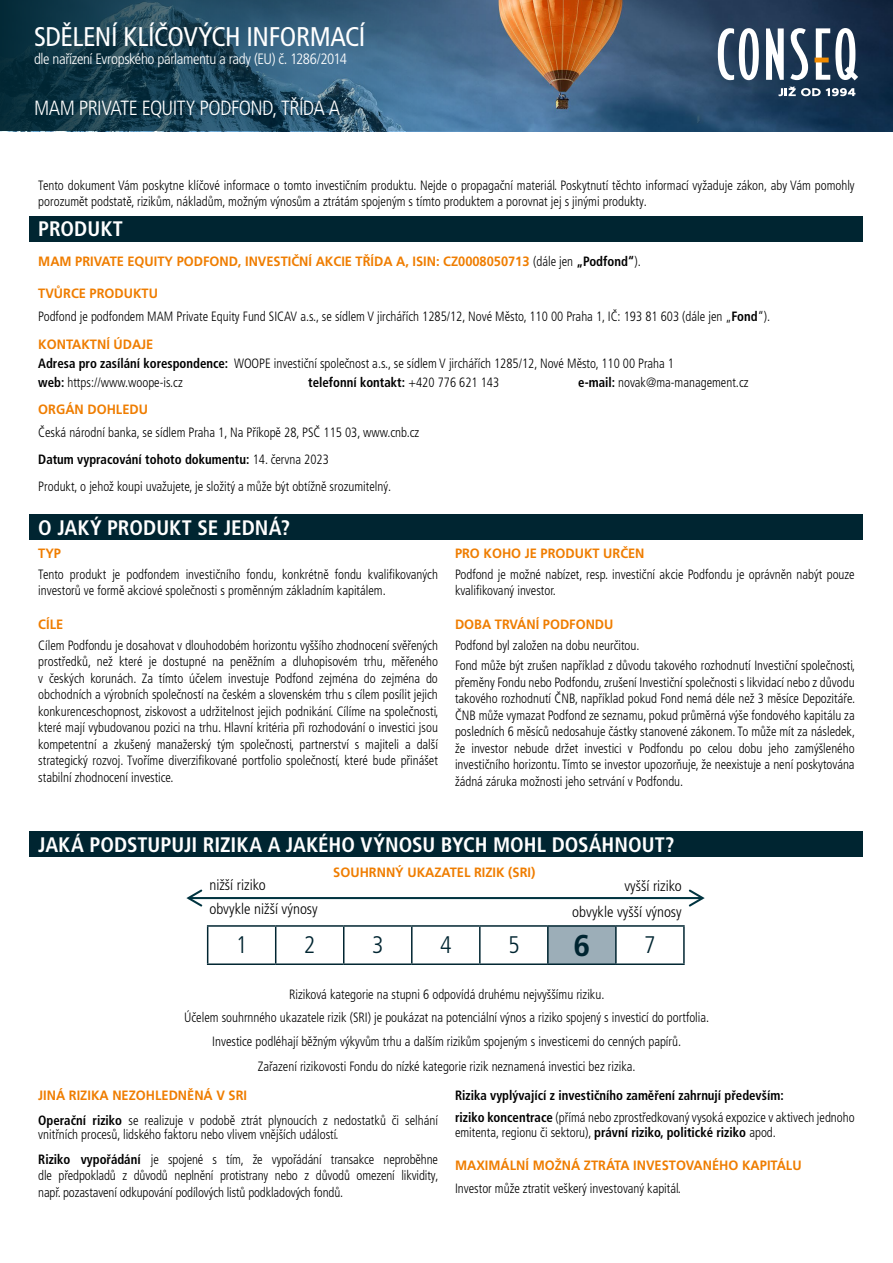
<style>
.page{position:relative;width:893px;height:1263px;background:#fff}
.page>*{position:absolute;margin:0;border:0;box-sizing:border-box;transform-origin:0 0}
.t1{font:700 30px "Frutiger LT Pro";color:#002531}
.t2{font:condensed 27px "Frutiger LT Pro";letter-spacing:-.015em;color:#fff}
.t3{font:300 condensed 24px "Frutiger LT Pro";color:#002531}
.t4{font:700 condensed 21px "Frutiger LT Pro";color:#fff}
.t5{font:300 condensed 20.55px "Frutiger LT Pro";letter-spacing:-.03em;color:#fff}
.t6{font:300 condensed 15px "Frutiger LT Pro";color:#000}
.t7{font:300 condensed 15px "Frutiger LT Pro";letter-spacing:-.025em;color:#fff}
.t8{font:300 condensed 13.5px/16.5px "Frutiger LT Pro";color:#000;scale:.95 1}
.t9{font:700 13.5px "Frutiger LT Pro";color:#ef7d00;scale:.95 1}
.t10{font:700 condensed 13.5px/22.8px "Frutiger LT Pro";color:#000;scale:.95 1}
.s1{font-weight:300;font-stretch:condensed;color:#000}
.s2{font-stretch:condensed;color:#000}
.s3{font-weight:700;font-stretch:normal;color:#ef7d00}
.s4{font-weight:700}
.s5{font-weight:300}
</style>
<div class="page">
<img style="left:496px;top:0;width:397px;height:131px">
<svg style="left:0;top:0;width:496px;height:131px;background:#285069"></svg>
<svg style="left:718px;top:28px;width:41px;height:52px"></svg>
<svg style="left:766px;top:28px;width:18px;height:52px"></svg>
<svg style="left:790px;top:28px;width:18px;height:52px"></svg>
<svg style="left:816px;top:28px;width:42px;height:52px"></svg>
<hr style="left:814px;top:58px;width:15px;height:4px;background:#f18a00">
<svg style="left:779px;top:87px;width:76px;height:9px"></svg>
<div style="left:30px;top:514px;width:833px;height:25px;background:#002531"></div>
<div style="left:30px;top:831px;width:833px;height:26px;background:#002531"></div>
<svg style="left:208px;top:927px;width:137px;height:36px"></svg>
<div style="left:548px;top:926px;width:68px;height:38px;background:#9caeb8"></div>
<hr style="left:207px;top:925px;width:69px;height:2px;background:#002531">
<hr style="left:207px;top:927px;width:1px;height:36px;background:#002531">
<hr style="left:276px;top:925px;width:68px;height:2px;background:#002531">
<hr style="left:275px;top:927px;width:1px;height:36px;background:#002531">
<hr style="left:344px;top:925px;width:68px;height:2px;background:#002531">
<hr style="left:343px;top:927px;width:1px;height:36px;background:#002531">
<hr style="left:412px;top:925px;width:68px;height:2px;background:#002531">
<hr style="left:411px;top:927px;width:2px;height:36px;background:#002531">
<hr style="left:480px;top:925px;width:68px;height:2px;background:#002531">
<hr style="left:479px;top:927px;width:2px;height:36px;background:#002531">
<hr style="left:548px;top:925px;width:68px;height:2px;background:#002531">
<hr style="left:547px;top:927px;width:2px;height:36px;background:#002531">
<hr style="left:616px;top:925px;width:69px;height:2px;background:#002531">
<hr style="left:615px;top:927px;width:2px;height:36px;background:#002531">
<hr style="left:683px;top:927px;width:2px;height:36px;background:#002531">
<hr style="left:207px;top:963px;width:69px;height:2px;background:#002531">
<hr style="left:276px;top:963px;width:68px;height:2px;background:#002531">
<hr style="left:344px;top:963px;width:68px;height:2px;background:#002531">
<hr style="left:412px;top:963px;width:68px;height:2px;background:#002531">
<hr style="left:480px;top:963px;width:68px;height:2px;background:#002531">
<hr style="left:548px;top:963px;width:68px;height:2px;background:#002531">
<hr style="left:616px;top:963px;width:69px;height:2px;background:#002531">
<hr style="left:188px;top:897px;width:515px;height:2px;background:#003440">
<svg style="left:687px;top:889px;width:18px;height:18px"></svg>
<svg style="left:186px;top:889px;width:18px;height:18px"></svg>
<div style="left:30px;top:216px;width:833px;height:25px;background:#002531"></div>
<h2 class="t2" style="left:34px;top:21px;width:333px">SDĚLENÍ KLÍČOVÝCH INFORMACÍ</h2>
<p class="t7" style="left:34px;top:50px;width:314px">dle nařízení Evropského parlamentu a rady (EU) č. 1286/2014</p>
<h3 class="t5" style="left:34px;top:96px;width:308px">MAM PRIVATE EQUITY PODFOND, TŘÍDA A</h3>
<p class="t8" style="left:38px;top:177px;width:861px">Tento dokument Vám poskytne klíčové informace o tomto investičním produktu. Nejde o propagační materiál. Poskytnutí těchto informací vyžaduje zákon, aby Vám pomohly porozumět podstatě, rizikům, nákladům, možným výnosům a ztrátám spojeným s tímto produktem a porovnat jej s jinými produkty.</p>
<h3 class="t4" style="left:38px;top:217px;width:86px">PRODUKT</h3>
<p class="t9" style="left:38px;top:254px;width:636px">MAM PRIVATE EQUITY PODFOND, INVESTIČNÍ AKCIE TŘÍDA A, ISIN: CZ0008050713 <span class="s1">(dále jen</span> <span class="s2">„Podfond“</span><span class="s1">).</span></p>
<p class="t8" style="left:38px;top:281px;width:772px;line-height:23.5px"><span class="s3">TVŮRCE PRODUKTU<br></span>Podfond je podfondem MAM Private Equity Fund SICAV a.s., se sídlem V jirchářích 1285/12, Nové Město, 110 00 Praha 1, IČ: 193 81 603 (dále jen „<span class="s4">Fond</span>“).</p>
<p class="t8" style="left:38px;top:335px;width:671px;line-height:19.2px"><span class="s3">KONTAKTNÍ ÚDAJE<br></span><span class="s4">Adresa pro zasílání korespondence:</span> WOOPE investiční společnost a.s., se sídlem V jirchářích 1285/12, Nové Město, 110 00 Praha 1 <span class="s4">web:</span> https://www.woope-is.cz</p>
<p class="t10" style="left:308px;top:371px;width:203px">telefonní kontakt: <span class="s5">+420 776 621 143</span></p>
<p class="t8" style="left:578px;top:375px;width:181px"><span class="s4">e-mail:</span> novak@ma-management.cz</p>
<p class="t9" style="left:38px;top:402px;width:117px">ORGÁN DOHLEDU</p>
<p class="t8" style="left:38px;top:419px;width:402px;line-height:27px">Česká národní banka, se sídlem Praha 1, Na Příkopě 28, PSČ 115 03, www.cnb.cz<br><span class="s4">Datum vypracování tohoto dokumentu:</span> 14. června 2023<br>Produkt, o jehož koupi uvažujete, je složitý a může být obtížně srozumitelný.</p>
<h3 class="t4" style="left:38px;top:515px;width:254px">O JAKÝ PRODUKT SE JEDNÁ?</h3>
<p class="t9" style="left:38px;top:545px;width:26px">TYP</p>
<p class="t8" style="left:38px;top:566px;width:422px">Tento produkt je podfondem investičního fondu, konkrétně fondu kvalifikovaných investorů ve formě akciové společnosti s proměnným základním kapitálem.</p>
<p class="t9" style="left:38px;top:616px;width:28px">CÍLE</p>
<p class="t8" style="left:38px;top:637px;width:423px;text-align:justify">Cílem Podfondu je dosahovat v dlouhodobém horizontu vyššího zhodnocení svěřených prostředků, než které je dostupné na peněžním a dluhopisovém trhu, měřeného v českých korunách. Za tímto účelem investuje Podfond zejména do zejména do obchodních a výrobních společností na českém a slovenském trhu s cílem posílit jejich konkurenceschopnost, ziskovost a udržitelnost jejich podnikání. Cílíme na společnosti, které mají vybudovanou pozici na trhu. Hlavní kritéria při rozhodování o investici jsou kompetentní a zkušený manažerský tým společnosti, partnerství s majiteli a další strategický rozvoj. Tvoříme diverzifikované portfolio společností, které bude přinášet stabilní zhodnocení investice.</p>
<p class="t9" style="left:455px;top:545px;width:201px">PRO KOHO JE PRODUKT URČEN</p>
<p class="t8" style="left:455px;top:566px;width:422px">Podfond je možné nabízet, resp. investiční akcie Podfondu je oprávněn nabýt pouze kvalifikovaný investor.</p>
<p class="t9" style="left:455px;top:616px;width:168px">DOBA TRVÁNÍ PODFONDU</p>
<p class="t8" style="left:455px;top:635px;width:423px;line-height:20.7px">Podfond byl založen na dobu neurčitou.<br>Fond může být zrušen například z důvodu takového rozhodnutí Investiční společnosti,</p>
<p class="t8" style="left:455px;top:674px;width:423px;text-align:justify">přeměny Fondu nebo Podfondu, zrušení Investiční společnosti s likvidací nebo z důvodu takového rozhodnutí ČNB, například pokud Fond nemá déle než 3 měsíce Depozitáře.<br>ČNB může vymazat Podfond ze seznamu, pokud průměrná výše fondového kapitálu za posledních 6 měsíců nedosahuje částky stanovené zákonem. To může mít za následek, že investor nebude držet investici v Podfondu po celou dobu jeho zamýšleného investičního horizontu. Tímto se investor upozorňuje, že neexistuje a není poskytována žádná záruka možnosti jeho setrvání v Podfondu.</p>
<h3 class="t4" style="left:38px;top:832px;width:638px">JAKÁ PODSTUPUJI RIZIKA A JAKÉHO VÝNOSU BYCH MOHL DOSÁHNOUT?</h3>
<p class="t9" style="left:333px;top:864px;width:214px">SOUHRNNÝ UKAZATEL RIZIK (SRI)</p>
<p class="t6" style="left:209px;top:876px;width:58px">nižší riziko</p>
<p class="t6" style="left:624px;top:877px;width:59px">vyšší riziko</p>
<p class="t6" style="left:209px;top:900px;width:110px">obvykle nižší výnosy</p>
<p class="t6" style="left:572px;top:903px;width:111px">obvykle vyšší výnosy</p>
<h3 class="t3" style="left:236px;top:931px;width:13px">1</h3>
<h3 class="t3" style="left:304px;top:931px;width:13px">2</h3>
<h3 class="t3" style="left:372px;top:931px;width:13px">3</h3>
<h3 class="t3" style="left:440px;top:931px;width:13px">4</h3>
<h3 class="t3" style="left:508px;top:931px;width:13px">5</h3>
<h1 class="t1" style="left:573px;top:927px;width:18px">6</h1>
<h3 class="t3" style="left:644px;top:931px;width:13px">7</h3>
<p class="t8" style="left:184px;top:982px;width:554px;line-height:23.5px;text-align:center">Riziková kategorie na stupni 6 odpovídá druhému nejvyššímu riziku.<br>Účelem souhrnného ukazatele rizik (SRI) je poukázat na potenciální výnos a riziko spojený s investicí do portfolia.<br>Investice podléhají běžným výkyvům trhu a dalším rizikům spojeným s investicemi do cenných papírů.</p>
<p class="t8" style="left:258px;top:1058px;width:399px">Zařazení rizikovosti Fondu do nízké kategorie rizik neznamená investici bez rizika.</p>
<p class="t8" style="left:38px;top:1083px;width:422px;line-height:25px"><span class="s3">JINÁ RIZIKA NEZOHLEDNĚNÁ V SRI<br></span><span class="s4">Operační riziko</span> se realizuje v podobě ztrát plynoucích z nedostatků či selhání</p>
<p class="t8" style="left:38px;top:1122px;width:422px;line-height:25px">vnitřních procesů, lidského faktoru nebo vlivem vnějších událostí.<br><span class="s4">Riziko vypořádání</span> je spojené s tím, že vypořádání transakce neproběhne</p>
<p class="t8" style="left:38px;top:1168px;width:423px">dle předpokladů z důvodů neplnění protistrany nebo z důvodů omezení likvidity, např. pozastavení odkupování podílových listů podkladových fondů.</p>
<p class="t10" style="left:455px;top:1084px;width:422px">Rizika vyplývající z investičního zaměření zahrnují především:<br>riziko koncentrace <span class="s5">(přímá nebo zprostředkovaný vysoká expozice v aktivech jednoho</span></p>
<p class="t8" style="left:455px;top:1124px;width:339px">emitenta, regionu či sektoru), <span class="s4">právní riziko, politické riziko</span> apod.</p>
<p class="t9" style="left:455px;top:1157px;width:366px">MAXIMÁLNÍ MOŽNÁ ZTRÁTA INVESTOVANÉHO KAPITÁLU</p>
<p class="t8" style="left:455px;top:1180px;width:239px">Investor může ztratit veškerý investovaný kapitál.</p>
</div>
